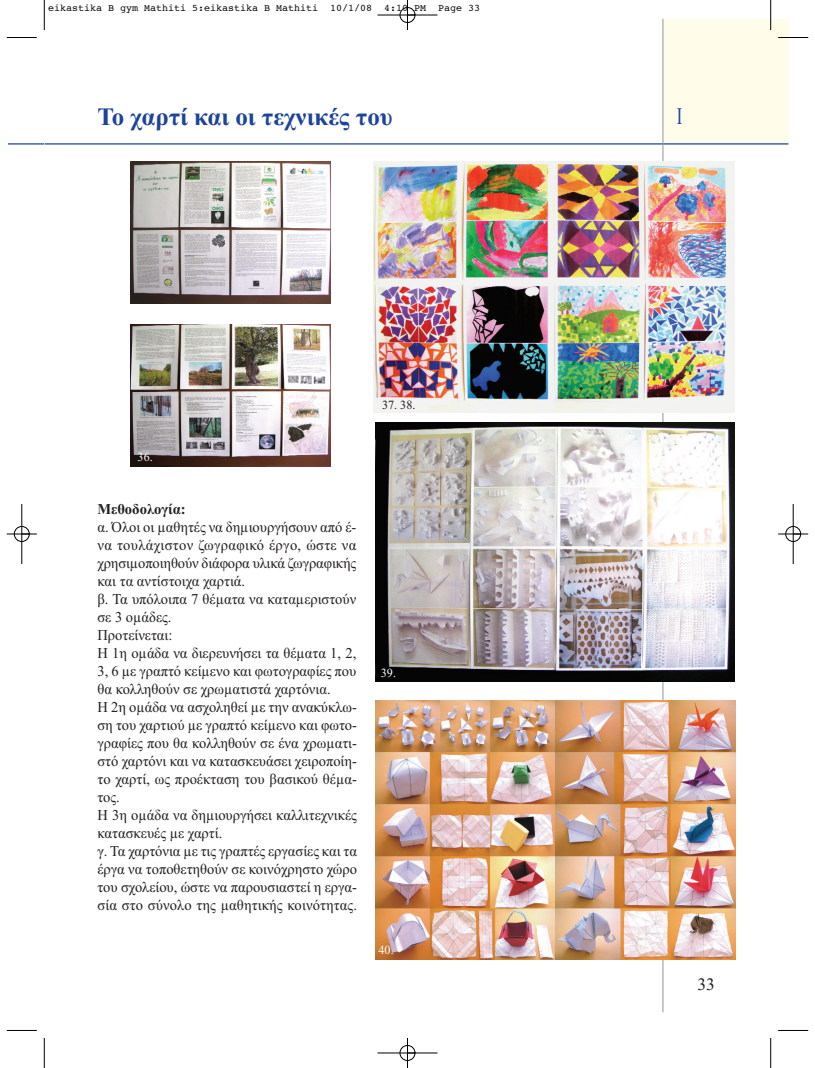
<style>
.page{position:relative;width:815px;height:1068px;background:#fff}
.page>*{position:absolute;margin:0;border:0;box-sizing:border-box;transform-origin:0 0}
.t1{font:700 25px "Times New Roman";color:#1d449b}
.t2{font:23.75px "Times New Roman";color:#1d449b;scale:.7 1}
.t3{font:17.5px "Times New Roman";color:#231f20}
.t4{font:15px/18px "Times New Roman";color:#231f20}
.t5{font:700 15px "Times New Roman";color:#231f20}
.t6{font:12.5px "Times New Roman";color:#fff}
.t7{font:12.5px "Times New Roman";color:#231f20}
.t8{font:10px "Courier";color:#000}
</style>
<div class="page">
<div style="left:664px;top:19px;width:124px;height:125px;background:#fffde9"></div>
<hr style="left:45px;top:143px;width:743px;height:1px;background:#1d449b">
<hr style="left:663px;top:19px;width:1px;height:992px;background:#939598">
<hr style="left:9px;top:143px;width:35px;height:1px;background:#1d449b">
<img style="left:130px;top:162px;width:201px;height:141px">
<img style="left:130px;top:324px;width:201px;height:142px">
<img style="left:374px;top:162px;width:361px;height:250px">
<img style="left:375px;top:422px;width:360px;height:259px">
<img style="left:376px;top:700px;width:180px;height:259px">
<img style="left:556px;top:700px;width:179px;height:259px">
<hr style="left:44px;top:0;width:1px;height:30px;background:#000">
<hr style="left:7px;top:37px;width:30px;height:1px;background:#000">
<hr style="left:770px;top:0;width:1px;height:30px;background:#000">
<hr style="left:778px;top:37px;width:30px;height:1px;background:#000">
<hr style="left:44px;top:1037px;width:1px;height:30px;background:#000">
<hr style="left:7px;top:1029px;width:30px;height:1px;background:#000">
<hr style="left:770px;top:1037px;width:1px;height:30px;background:#000">
<hr style="left:778px;top:1029px;width:30px;height:1px;background:#000">
<div style="left:14px;top:526px;width:16px;height:15px;border:1px solid #fff;border-radius:50%"></div>
<div style="left:785px;top:526px;width:16px;height:15px;border:1px solid #fff;border-radius:50%"></div>
<hr style="left:377px;top:15px;width:60px;height:1px;background:#000">
<hr style="left:377px;top:1052px;width:60px;height:1px;background:#000">
<hr style="left:22px;top:504px;width:1px;height:60px;background:#000">
<hr style="left:793px;top:504px;width:1px;height:60px;background:#000">
<hr style="left:407px;top:0;width:1px;height:30px;background:#000">
<hr style="left:407px;top:1037px;width:1px;height:30px;background:#000">
<hr style="left:7px;top:533px;width:30px;height:1px;background:#000">
<hr style="left:778px;top:533px;width:30px;height:1px;background:#000">
<div style="left:400px;top:7px;width:15px;height:16px;border:1px solid #000;border-radius:50%"></div>
<div style="left:400px;top:1044px;width:15px;height:16px;border:1px solid #000;border-radius:50%"></div>
<div style="left:14px;top:526px;width:15px;height:15px;border:1px solid #000;border-radius:50%"></div>
<div style="left:786px;top:526px;width:15px;height:15px;border:1px solid #000;border-radius:50%"></div>
<p class="t8" style="left:48px;top:4px;width:433px">eikastika B gym Mathiti 5:eikastika B Mathiti 10/1/08 4:10 PM Page 33</p>
<h1 class="t1" style="left:97px;top:101px;width:297px">Το χαρτί και οι τεχνικές του</h1>
<h2 class="t2" style="left:677px;top:107px;width:9px">I</h2>
<p class="t6" style="left:138px;top:452px;width:17px">36.</p>
<p class="t5" style="left:97px;top:499px;width:90px">Μεθοδολογία:</p>
<p class="t4" style="left:97px;top:519px;width:261px">α. Όλοι οι µαθητές να δηµιουργήσουν από έ&shy;να τουλάχιστον ζωγραφικό έργο, ώστε να χρησιµοποιηθούν διάφορα υλικά ζωγραφικής και τα αντίστοιχα χαρτιά.<br>β. Τα υπόλοιπα 7 θέµατα να καταµεριστούν σε 3 οµάδες.<br>Προτείνεται:<br>Η 1η οµάδα να διερευνήσει τα θέµατα 1, 2, 3, 6 µε γραπτό κείµενο και φωτογραφίες που θα κολληθούν σε χρωµατιστά χαρτόνια.<br>Η 2η οµάδα να ασχοληθεί µε την ανακύκλω&shy;ση του χαρτιού µε γραπτό κείµενο και φωτο&shy;γραφίες που θα κολληθούν σε ένα χρωµατι&shy;στό χαρτόνι και να κατασκευάσει χειροποίη&shy;το χαρτί, ως προέκταση του βασικού θέµα&shy;τος.<br>Η 3η οµάδα να δηµιουργήσει καλλιτεχνικές κατασκευές µε χαρτί.<br>γ. Τα χαρτόνια µε τις γραπτές εργασίες και τα έργα να τοποθετηθούν σε κοινόχρηστο χώρο του σχολείου, ώστε να παρουσιαστεί η εργα&shy;σία στο σύνολο της µαθητικής κοινότητας.</p>
<p class="t7" style="left:382px;top:400px;width:35px">37. 38.</p>
<p class="t6" style="left:381px;top:667px;width:17px">39.</p>
<p class="t6" style="left:379px;top:944px;width:17px">40.</p>
<p class="t3" style="left:697px;top:977px;width:19px">33</p>
</div>
